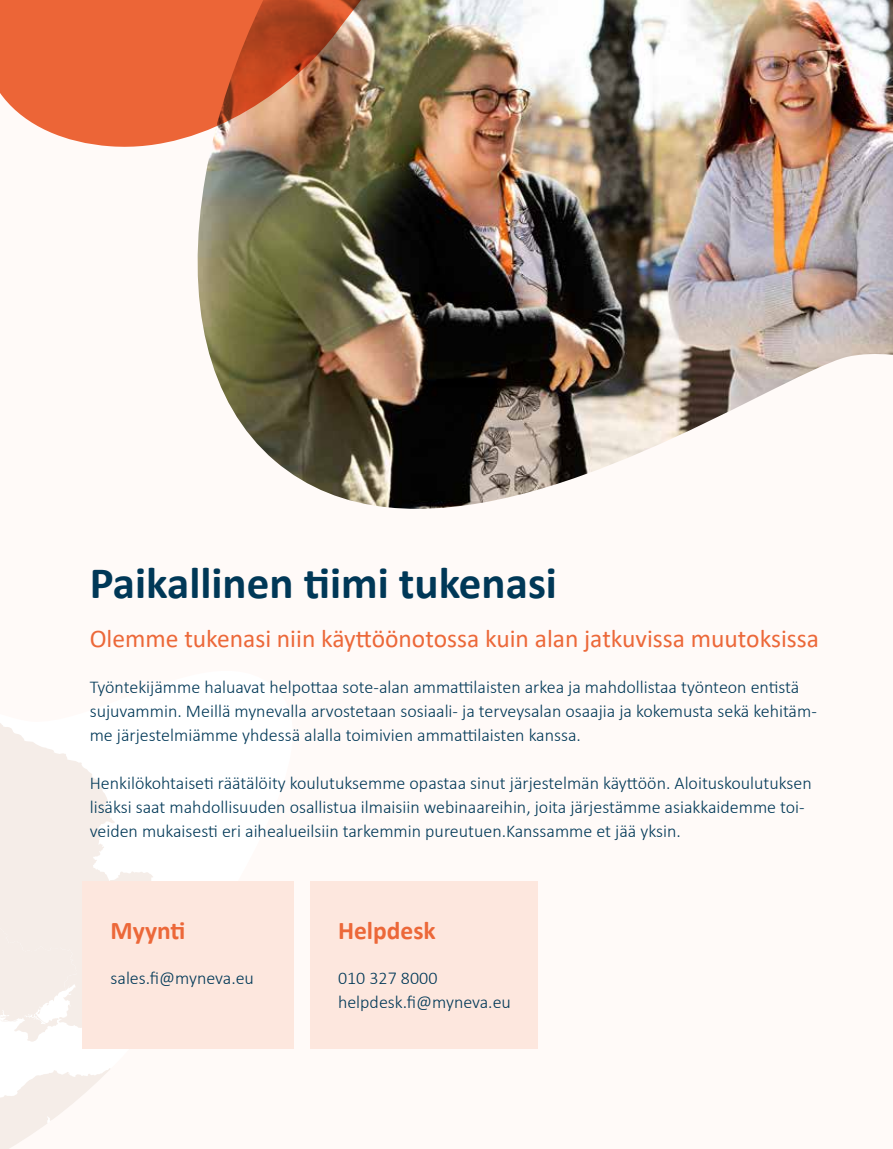
<style>
.page{position:relative;width:893px;height:1149px;background:#fff}
.page>*{position:absolute;margin:0;border:0;box-sizing:border-box;transform-origin:0 0}
.t1{font:700 45px "Calibri";color:#003857}
.t2{font:25.5px "Calibri";color:#ec6839}
.t3{font:700 25.5px "Calibri";color:#ec6839}
.t4{font:300 18px/24px "Calibri";color:#003857}
</style>
<div class="page">
<div style="left:0;top:0;width:893px;height:1148px;background:#fffaf8"></div>
<svg style="left:0;top:723px;width:153px;height:205px;fill:#f5ede8"></svg>
<svg style="left:0;top:928px;width:196px;height:220px"></svg>
<img style="left:197px;top:0;width:696px;height:509px">
<img style="left:0;top:0;width:439px;height:153px">
<div style="left:83px;top:881px;width:211px;height:167px;background:#fde7de"></div>
<div style="left:310px;top:881px;width:228px;height:167px;background:#fde7de"></div>
<h1 class="t1" style="left:90px;top:550px;width:469px">Paikallinen tiimi tukenasi</h1>
<h2 class="t2" style="left:90px;top:621px;width:731px">Olemme tukenasi niin käyttöönotossa kuin alan jatkuvissa muutoksissa</h2>
<p class="t4" style="left:90px;top:674px;width:729px">Työntekijämme haluavat helpottaa sote-alan ammattilaisten arkea ja mahdollistaa työnteon entistä sujuvammin. Meillä mynevalla arvostetaan sosiaali- ja terveysalan osaajia ja kokemusta sekä kehitäm&shy;me järjestelmiämme yhdessä alalla toimivien ammattilaisten kanssa.</p>
<p class="t4" style="left:90px;top:770px;width:724px">Henkilökohtaiseti räätälöity koulutuksemme opastaa sinut järjestelmän käyttöön. Aloituskoulutuksen lisäksi saat mahdollisuuden osallistua ilmaisiin webinaareihin, joita järjestämme asiakkaidemme toi&shy;veiden mukaisesti eri aihealueilsiin tarkemmin pureutuen.Kanssamme et jää yksin.</p>
<h2 class="t3" style="left:111px;top:912px;width:76px">Myynti</h2>
<p class="t4" style="left:111px;top:965px;width:145px">sales.fi@myneva.eu</p>
<h2 class="t3" style="left:338px;top:912px;width:99px">Helpdesk</h2>
<p class="t4" style="left:338px;top:965px;width:174px">010 327 8000 helpdesk.fi@myneva.eu</p>
</div>
